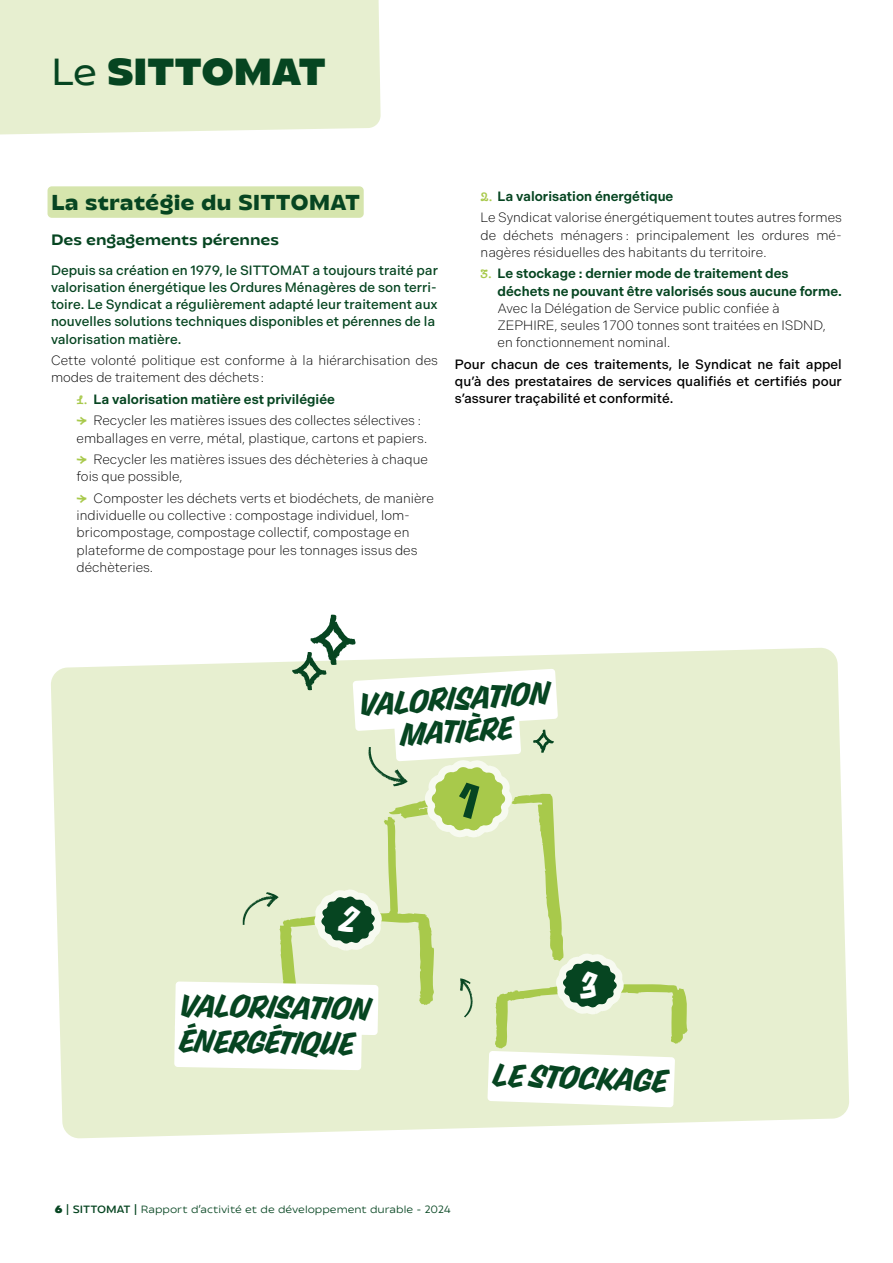
<style>
.page{position:relative;width:893px;height:1263px;background:#fff}
.page>*{position:absolute;margin:0;border:0;box-sizing:border-box;transform-origin:0 0}
.t1{font:900 37.5px "Transforma Sans";letter-spacing:-.02em;color:#064521}
.t2{font:800 32.85px/35.4px "Sharpie";color:#064521}
.t3{font:800 32.7px/32.7px "Sharpie";color:#064521;text-align:center}
.t4{font:800 21px "Transforma Sans";color:#064521}
.t5{font:700 15px "Transforma Sans";letter-spacing:-.01em;color:#064521}
.t6{font:300 13.5px/17.2px "Indivisible";color:#000}
.t7{font:500 13.5px/17.2px "Indivisible";color:#064521}
.t8{font:500 13.5px/17.2px "Indivisible";color:#000;text-align:justify}
.t9{font:600 13.5px/17.2px "Indivisible";color:#064521}
.t10{font:10.5px "Transforma Sans Variable";color:#064521}
.s1{font-weight:500}
.s2{font-family:"Transforma Script";font-size:12px;color:#a8c94b}
.s3{font-family:"Transforma Script";font-weight:600;color:#a8c94b}
.s4{font-family:"Transforma Script";font-weight:600;font-size:12px;color:#a8c94b}
.s5{font-weight:600;color:#064521}
.s6{font-family:"Transforma Sans";font-weight:900}
.s7{font-family:"Transforma Sans";font-weight:600}
</style>
<div class="page">
<div style="left:0;top:0;width:381px;height:135px;background:#e7efd0"></div>
<div style="left:48px;top:186px;width:316px;height:32px;background:#d6e5ad;border-radius:4px"></div>
<svg style="left:51px;top:648px;width:798px;height:490px;background:#e9f0d4"></svg>
<svg style="left:174px;top:615px;width:515px;height:492px"></svg>
<h1 class="t1" style="left:51px;top:48px;width:277px"><span class="s1">Le</span> SITTOMAT</h1>
<h3 class="t4" style="left:51px;top:189px;width:311px">La stratégie du SITTOMAT</h3>
<p class="t5" style="left:51px;top:230px;width:229px">Des engagements pérennes</p>
<p class="t7" style="left:51px;top:261px;width:388px">Depuis sa création en 1979, le SITTOMAT a toujours traité par valorisation énergétique les Ordures Ménagères de son terri&shy;toire. Le Syndicat a régulièrement adapté leur traitement aux nouvelles solutions techniques disponibles et pérennes de la valorisation matière.</p>
<p class="t6" style="left:51px;top:352px;width:388px">Cette volonté politique est conforme à la hiérarchisation des modes de traitement des déchets :</p>
<p class="t9" style="left:77px;top:391px;width:260px"><span class="s2">1.</span> La valorisation matière est privilégiée</p>
<p class="t6" style="left:77px;top:412px;width:352px"><span class="s3">→</span> Recycler les matières issues des collectes sélectives : emballages en verre, métal, plastique, cartons et papiers.</p>
<p class="t6" style="left:77px;top:451px;width:353px"><span class="s3">→</span> Recycler les matières issues des déchèteries à chaque fois que possible,</p>
<p class="t6" style="left:77px;top:490px;width:359px"><span class="s3">→</span> Composter les déchets verts et biodéchets, de manière individuelle ou collective : compostage individuel, lom&shy;bricompostage, compostage collectif, compostage en plateforme de compostage pour les tonnages issus des déchèteries.</p>
<p class="t6" style="left:480px;top:185px;width:363px;line-height:21.5px"><span class="s4">2.</span> <span class="s5">La valorisation énergétique<br></span>Le Syndicat valorise énergétiquement toutes autres formes</p>
<p class="t6" style="left:480px;top:226px;width:363px">de déchets ménagers : principalement les ordures mé&shy;nagères résiduelles des habitants du territoire.</p>
<p class="t9" style="left:497px;top:265px;width:346px;text-indent:-17px"><span class="s2">3.</span> Le stockage : dernier mode de traitement des déchets ne pouvant être valorisés sous aucune forme.</p>
<p class="t6" style="left:497px;top:300px;width:330px">Avec la Délégation de Service public confiée à<br>ZEPHIRE, seules 1700 tonnes sont traitées en ISDND, en fonctionnement nominal.</p>
<p class="t8" style="left:455px;top:356px;width:388px">Pour chacun de ces traitements, le Syndicat ne fait appel qu’à des prestataires de services qualifiés et certifiés pour s’assurer traçabilité et conformité.</p>
<h3 class="t3" style="left:359px;top:689px;width:193px;rotate:-3deg">VALORISATION<br>MATIÈRE</h3>
<h2 class="t2" style="left:180px;top:989px;width:193px;rotate:1deg">VALORISATION<br>ÉNERGÉTIQUE</h2>
<h2 class="t2" style="left:494px;top:1058px;width:177px;rotate:2deg">LE STOCKAGE</h2>
<p class="t10" style="left:55px;top:1203px;width:397px"><span class="s6">6</span> <span class="s7">| SITTOMAT |</span> Rapport d’activité et de développement durable - 2024</p>
</div>
